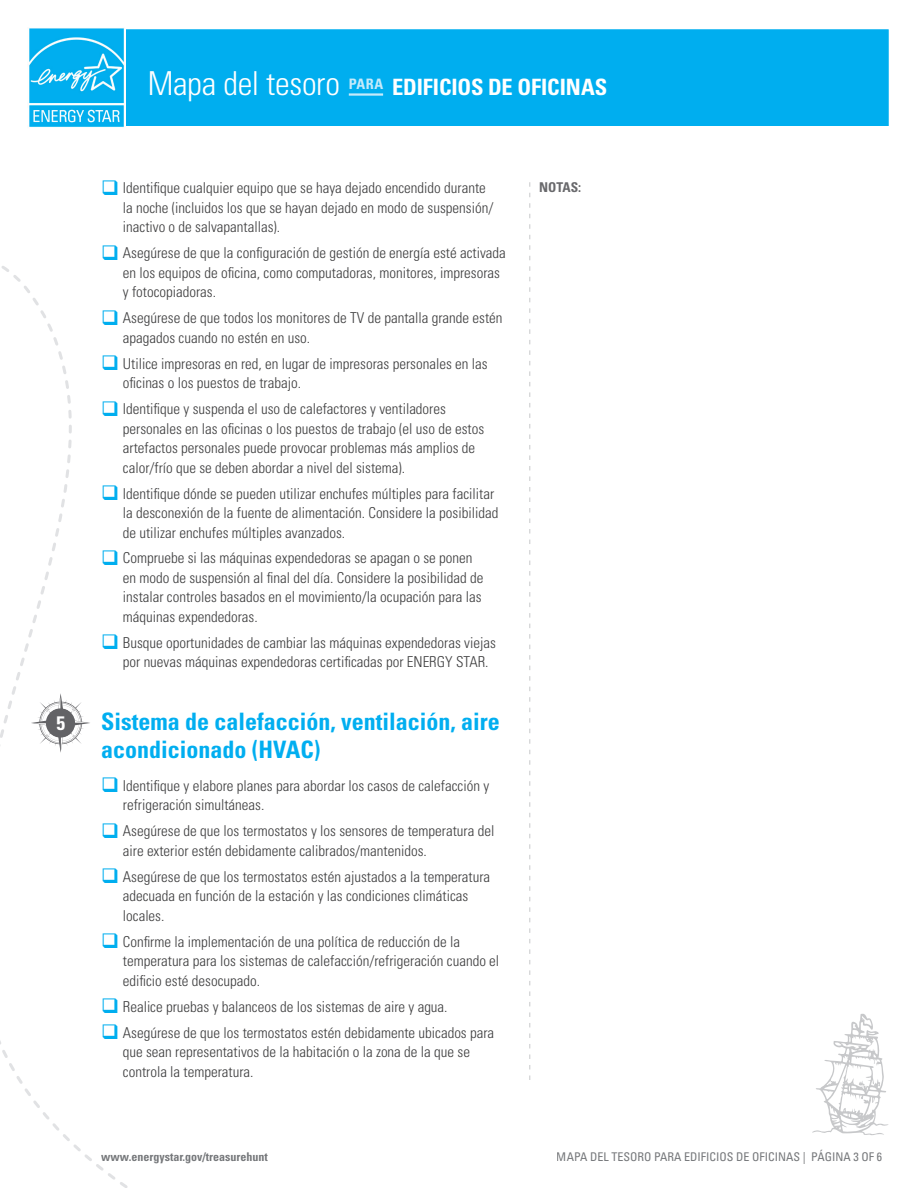
<style>
.page{position:relative;width:918px;height:1188px;background:#fff}
.page>*{position:absolute;margin:0;border:0;box-sizing:border-box;transform-origin:0 0}
.t1{font:300 condensed 33px "Univers LT Std";letter-spacing:-.01em;color:#fff}
.t2{font:700 condensed 24px/28.5px "Univers LT Std";color:#01aef0}
.t3{font:700 condensed 22.5px "Univers LT Std";letter-spacing:-.005em;color:#fff}
.s_for_compass{font:700 condensed 19.5px "Univers LT Std";color:#fff}
.t4{font:300 condensed 15px/19.5px "Univers LT Std";color:#3e3e3f}
.t5{font:700 condensed 13.5px "Univers LT Std";color:#69696c}
.t6{font:condensed 12px "Univers LT Std";color:#76787b}
.t7{font:700 condensed 12px "Univers LT Std";color:#76787b}
</style>
<div class="page">
<svg style="left:0;top:266px;width:128px;height:922px"></svg>
<div style="left:120px;top:27px;width:771px;height:101px;background:#00aeef;border:2px solid #fff"></div>
<img style="left:29px;top:27px;width:97px;height:101px">
<hr style="left:349px;top:93px;width:34px;height:3px;background:#c6eafa">
<svg style="left:529px;top:182px;width:1px;height:898px"></svg>
<svg style="left:812px;top:1013px;width:77px;height:122px"></svg>
<svg style="left:31px;top:693px;width:59px;height:60px"></svg>
<div style="left:46px;top:708px;width:29px;height:30px;background:#636366;border-radius:50%"></div>
<svg style="left:103px;top:310px;width:15px;height:15px"></svg>
<svg style="left:103px;top:355px;width:15px;height:15px"></svg>
<svg style="left:103px;top:401px;width:15px;height:15px"></svg>
<svg style="left:103px;top:485px;width:15px;height:15px"></svg>
<svg style="left:103px;top:550px;width:15px;height:15px"></svg>
<svg style="left:103px;top:635px;width:15px;height:14px"></svg>
<svg style="left:103px;top:777px;width:15px;height:15px"></svg>
<svg style="left:103px;top:823px;width:15px;height:15px"></svg>
<svg style="left:103px;top:868px;width:15px;height:15px"></svg>
<svg style="left:103px;top:933px;width:15px;height:15px"></svg>
<svg style="left:103px;top:998px;width:15px;height:15px"></svg>
<svg style="left:103px;top:1024px;width:15px;height:15px"></svg>
<p class="s_for_compass" style="left:56px;top:711px;width:10px">5</p>
<h1 class="t1" style="left:148px;top:64px;width:194px">Mapa del tesoro</h1>
<h3 class="t3" style="left:349px;top:73px;width:260px"><sup>PARA</sup> EDIFICIOS DE OFICINAS</h3>
<p class="t4" style="left:123px;top:178px;width:372px">Identifique cualquier equipo que se haya dejado encendido durante la noche (incluidos los que se hayan dejado en modo de suspensión/ inactivo o de salvapantallas).</p>
<p class="t4" style="left:123px;top:243px;width:385px">Asegúrese de que la configuración de gestión de energía esté activada en los equipos de oficina, como computadoras, monitores, impresoras y fotocopiadoras.</p>
<p class="t4" style="left:123px;top:308px;width:381px">Asegúrese de que todos los monitores de TV de pantalla grande estén apagados cuando no estén en uso.</p>
<p class="t4" style="left:123px;top:354px;width:366px">Utilice impresoras en red, en lugar de impresoras personales en las oficinas o los puestos de trabajo.</p>
<p class="t4" style="left:123px;top:399px;width:363px">Identifique y suspenda el uso de calefactores y ventiladores personales en las oficinas o los puestos de trabajo (el uso de estos artefactos personales puede provocar problemas más amplios de calor/frío que se deben abordar a nivel del sistema).</p>
<p class="t4" style="left:123px;top:483px;width:377px">Identifique dónde se pueden utilizar enchufes múltiples para facilitar la desconexión de la fuente de alimentación. Considere la posibilidad de utilizar enchufes múltiples avanzados.</p>
<p class="t4" style="left:123px;top:548px;width:362px">Compruebe si las máquinas expendedoras se apagan o se ponen en modo de suspensión al final del día. Considere la posibilidad de instalar controles basados en el movimiento/la ocupación para las máquinas expendedoras.</p>
<p class="t4" style="left:123px;top:633px;width:375px">Busque oportunidades de cambiar las máquinas expendedoras viejas por nuevas máquinas expendedoras certificadas por ENERGY STAR.</p>
<h2 class="t2" style="left:101px;top:707px;width:400px">Sistema de calefacción, ventilación, aire acondicionado (HVAC)</h2>
<p class="t4" style="left:123px;top:776px;width:368px">Identifique y elabore planes para abordar los casos de calefacción y refrigeración simultáneas.</p>
<p class="t4" style="left:123px;top:821px;width:373px">Asegúrese de que los termostatos y los sensores de temperatura del aire exterior estén debidamente calibrados/mantenidos.</p>
<p class="t4" style="left:123px;top:867px;width:369px">Asegúrese de que los termostatos estén ajustados a la temperatura adecuada en función de la estación y las condiciones climáticas locales.</p>
<p class="t4" style="left:123px;top:932px;width:378px">Confirme la implementación de una política de reducción de la temperatura para los sistemas de calefacción/refrigeración cuando el edificio esté desocupado.</p>
<p class="t4" style="left:123px;top:997px;width:326px">Realice pruebas y balanceos de los sistemas de aire y agua.</p>
<p class="t4" style="left:123px;top:1023px;width:373px">Asegúrese de que los termostatos estén debidamente ubicados para que sean representativos de la habitación o la zona de la que se controla la temperatura.</p>
<p class="t5" style="left:539px;top:179px;width:43px">NOTAS:</p>
<p class="t7" style="left:101px;top:1149px;width:168px">www.energystar.gov/treasurehunt</p>
<p class="t6" style="left:557px;top:1149px;width:327px">MAPA DEL TESORO PARA EDIFICIOS DE OFICINAS | PÁGINA 3 OF 6</p>
</div>
